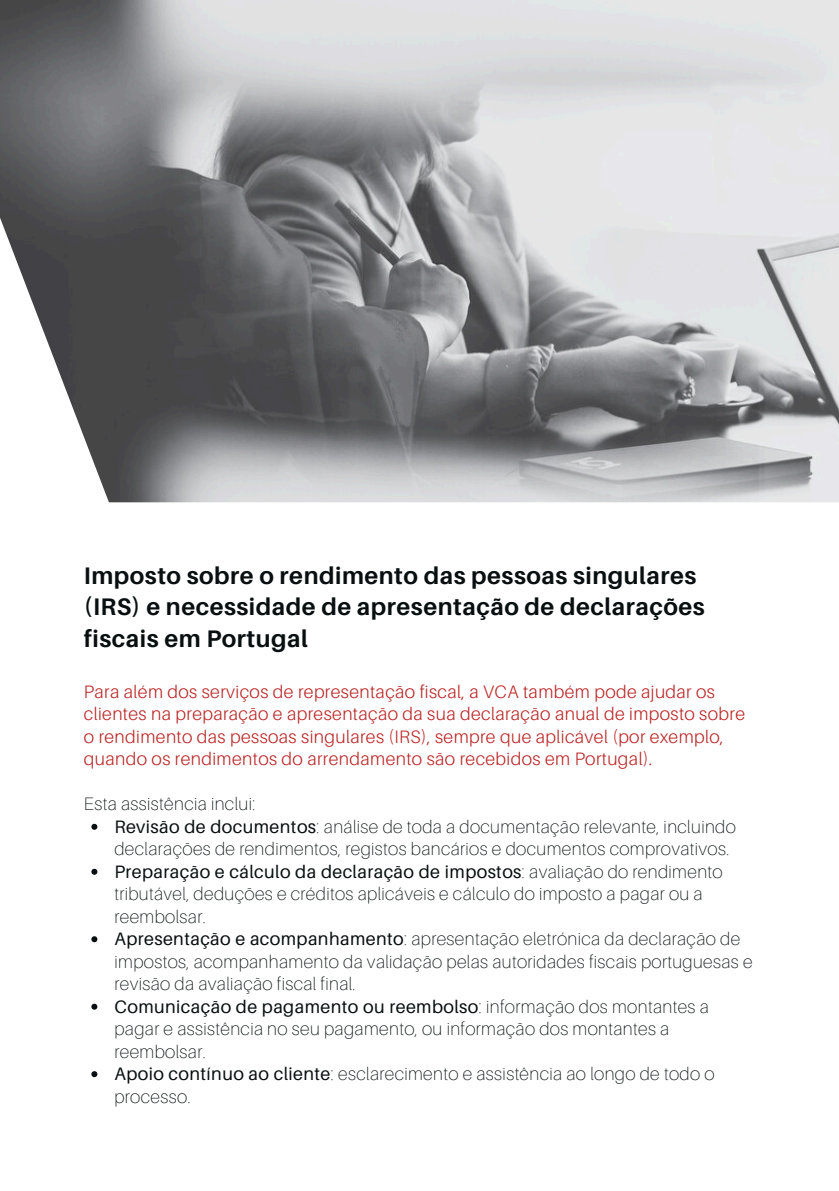
<style>
.page{position:relative;width:839px;height:1191px;background:#fff}
.page>*{position:absolute;margin:0;border:0;box-sizing:border-box;transform-origin:0 0}
.t1{font:700 24px/31.4px "Aileron";letter-spacing:.02em;color:#090f10}
.t2{font:100 18px/22.4px "Aileron";letter-spacing:.02em;color:#090f10}
.t3{font:300 18px/22.4px "Aileron";letter-spacing:.02em;color:#ba2525}
.s1{font-weight:400}
</style>
<div class="page">
<img style="left:0;top:0;width:838px;height:502px">
<svg style="left:91px;top:824px;width:6px;height:6px"></svg>
<svg style="left:91px;top:869px;width:6px;height:6px"></svg>
<svg style="left:91px;top:936px;width:6px;height:6px"></svg>
<svg style="left:91px;top:1004px;width:6px;height:6px"></svg>
<svg style="left:91px;top:1071px;width:6px;height:6px"></svg>
<h1 class="t1" style="left:84px;top:559px;width:622px">Imposto sobre o rendimento das pessoas singulares (IRS) e necessidade de apresentação de declarações fiscais em Portugal</h1>
<p class="t3" style="left:84px;top:680px;width:662px">Para além dos serviços de representação fiscal, a VCA também pode ajudar os clientes na preparação e apresentação da sua declaração anual de imposto sobre o rendimento das pessoas singulares (IRS), sempre que aplicável (por exemplo, quando os rendimentos do arrendamento são recebidos em Portugal).</p>
<p class="t2" style="left:114px;top:792px;width:639px;text-indent:-31px">Esta assistência inclui:<br><span class="s1">Revisão de documentos</span>: análise de toda a documentação relevante, incluindo declarações de rendimentos, registos bancários e documentos comprovativos.<br><span class="s1">Preparação e cálculo da declaração de impostos</span>: avaliação do rendimento tributável, deduções e créditos aplicáveis e cálculo do imposto a pagar ou a reembolsar.<br><span class="s1">Apresentação e acompanhamento</span>: apresentação eletrónica da declaração de impostos, acompanhamento da validação pelas autoridades fiscais portuguesas e revisão da avaliação fiscal final.<br><span class="s1">Comunicação de pagamento ou reembolso</span>: informação dos montantes a pagar e assistência no seu pagamento, ou informação dos montantes a reembolsar.<br><span class="s1">Apoio contínuo ao cliente</span>: esclarecimento e assistência ao longo de todo o processo.</p>
</div>
